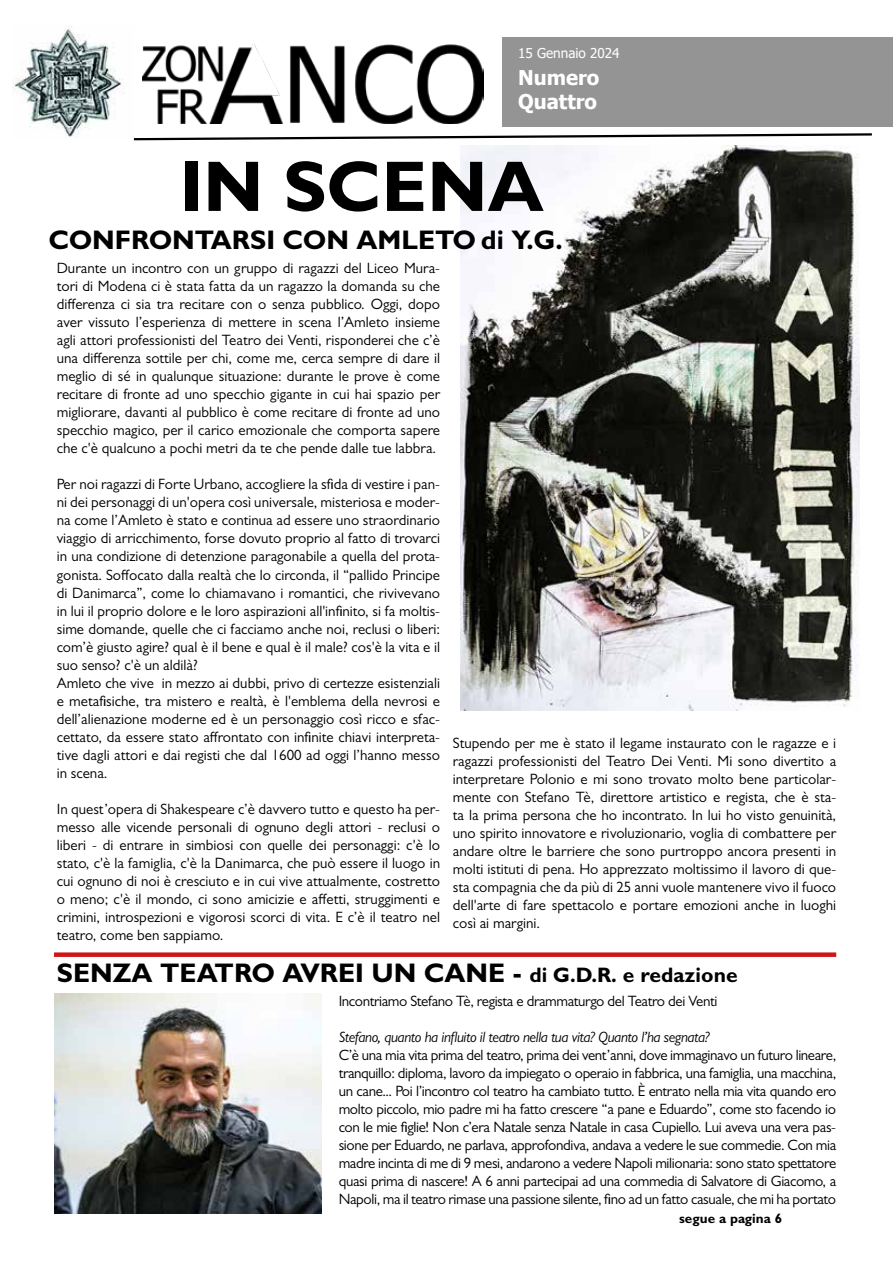
<style>
.page{position:relative;width:893px;height:1263px;background:#fff}
.page>*{position:absolute;margin:0;border:0;box-sizing:border-box;transform-origin:0 0}
.t1{font:700 72px "Gill Sans MT Pro";color:#000}
.t2{font:700 27px "Gill Sans MT Pro";color:#000}
.t3{font:700 20.25px/24.3px "Tahoma";color:#fff}
.t4{font:15px/18px "Gill Sans MT Pro";color:#000;text-align:justify}
.t5{font:italic 15px "Gill Sans MT Pro";letter-spacing:-.025em;color:#000}
.t6{font:15px "Gill Sans MT Pro";letter-spacing:-.025em;color:#000}
.t7{font:13.5px "Tahoma";color:#fff}
.t8{font:700 13.5px "Gill Sans MT Pro";color:#000}
.s1{font-size:21px}
</style>
<div class="page">
<div style="left:503px;top:37px;width:390px;height:90px;background:#949494"></div>
<img style="left:13px;top:26px;width:111px;height:112px">
<svg style="left:133px;top:133px;width:739px;height:8px"></svg>
<img style="left:142px;top:44px;width:341px;height:79px">
<img style="left:461px;top:145px;width:398px;height:566px">
<div style="left:54px;top:952px;width:782px;height:5px;background:#cd1719"></div>
<img style="left:54px;top:993px;width:268px;height:221px">
<p class="t7" style="left:518px;top:44px;width:103px">15 Gennaio 2024</p>
<h3 class="t3" style="left:518px;top:66px;width:83px">Numero<br>Quattro</h3>
<h1 class="t1" style="left:180px;top:142px;width:366px">IN SCENA</h1>
<h2 class="t2" style="left:49px;top:223px;width:516px">CONFRONTARSI CON AMLETO di Y.G.</h2>
<p class="t4" style="left:57px;top:259px;width:385px">Durante un incontro con un gruppo di ragazzi del Liceo Mura&shy;tori di Modena ci è stata fatta da un ragazzo la domanda su che differenza ci sia tra recitare con o senza pubblico. Oggi, dopo aver vissuto l’esperienza di mettere in scena l’Amleto insieme agli attori professionisti del Teatro dei Venti, risponderei che c’è una differenza sottile per chi, come me, cerca sempre di dare il meglio di sé in qualunque situazione: durante le prove è come recitare di fronte ad uno specchio gigante in cui hai spazio per migliorare, davanti al pubblico è come recitare di fronte ad uno specchio magico, per il carico emozionale che comporta sapere che c'è qualcuno a pochi metri da te che pende dalle tue labbra.</p>
<p class="t4" style="left:57px;top:475px;width:385px;text-align:left">Per noi ragazzi di Forte Urbano, accogliere la sfida di vestire i pan&shy;ni dei personaggi di un'opera così universale, misteriosa e moder&shy;na come l’Amleto è stato e continua ad essere uno straordinario viaggio di arricchimento, forse dovuto proprio al fatto di trovarci in una condizione di detenzione paragonabile a quella del prota&shy;gonista. Soffocato dalla realtà che lo circonda, il “pallido Principe di Danimarca”, come lo chiamavano i romantici, che rivivevano in lui il proprio dolore e le loro aspirazioni all'infinito, si fa moltis&shy;sime domande, quelle che ci facciamo anche noi, reclusi o liberi: com’è giusto agire? qual è il bene e qual è il male? cos'è la vita e il suo senso? c'è un aldilà?<br>Amleto che vive in mezzo ai dubbi, privo di certezze esistenziali e metafisiche, tra mistero e realtà, è l'emblema della nevrosi e dell’alienazione moderne ed è un personaggio così ricco e sfac&shy;cettato, da essere stato affrontato con infinite chiavi interpreta&shy;tive dagli attori e dai registi che dal 1600 ad oggi l’hanno messo in scena.</p>
<p class="t4" style="left:57px;top:799px;width:385px">In quest’opera di Shakespeare c’è davvero tutto e questo ha per&shy;messo alle vicende personali di ognuno degli attori - reclusi o liberi - di entrare in simbiosi con quelle dei personaggi: c'è lo stato, c'è la famiglia, c'è la Danimarca, che può essere il luogo in cui ognuno di noi è cresciuto e in cui vive attualmente, costretto o meno; c'è il mondo, ci sono amicizie e affetti, struggimenti e crimini, introspezioni e vigorosi scorci di vita. E c’è il teatro nel teatro, come ben sappiamo.</p>
<p class="t4" style="left:453px;top:733px;width:385px">Stupendo per me è stato il legame instaurato con le ragazze e i ragazzi professionisti del Teatro Dei Venti. Mi sono divertito a interpretare Polonio e mi sono trovato molto bene particolar&shy;mente con Stefano Tè, direttore artistico e regista, che è sta&shy;ta la prima persona che ho incontrato. In lui ho visto genuinità, uno spirito innovatore e rivoluzionario, voglia di combattere per andare oltre le barriere che sono purtroppo ancora presenti in molti istituti di pena. Ho apprezzato moltissimo il lavoro di que&shy;sta compagnia che da più di 25 anni vuole mantenere vivo il fuoco dell'arte di fare spettacolo e portare emozioni anche in luoghi così ai margini.</p>
<h2 class="t2" style="left:57px;top:956px;width:683px">SENZA TEATRO AVREI UN CANE - <span class="s1">di G.D.R. e redazione</span></h2>
<p class="t6" style="left:339px;top:992px;width:380px">Incontriamo Stefano Tè, regista e drammaturgo del Teatro dei Venti</p>
<p class="t5" style="left:339px;top:1028px;width:372px">Stefano, quanto ha influito il teatro nella tua vita? Quanto l’ha segnata?</p>
<p class="t4" style="left:339px;top:1046px;width:499px">C’è una mia vita prima del teatro, prima dei vent’anni, dove immaginavo un futuro lineare, tranquillo: diploma, lavoro da impiegato o operaio in fabbrica, una famiglia, una macchina, un cane... Poi l’incontro col teatro ha cambiato tutto. È entrato nella mia vita quando ero molto piccolo, mio padre mi ha fatto crescere “a pane e Eduardo”, come sto facendo io con le mie figlie! Non c’era Natale senza Natale in casa Cupiello. Lui aveva una vera pas&shy;sione per Eduardo, ne parlava, approfondiva, andava a vedere le sue commedie. Con mia madre incinta di me di 9 mesi, andarono a vedere Napoli milionaria: sono stato spettatore quasi prima di nascere! A 6 anni partecipai ad una commedia di Salvatore di Giacomo, a Napoli, ma il teatro rimase una passione silente, fino ad un fatto casuale, che mi ha portato</p>
<p class="t8" style="left:679px;top:1210px;width:105px">segue a pagina 6</p>
</div>
